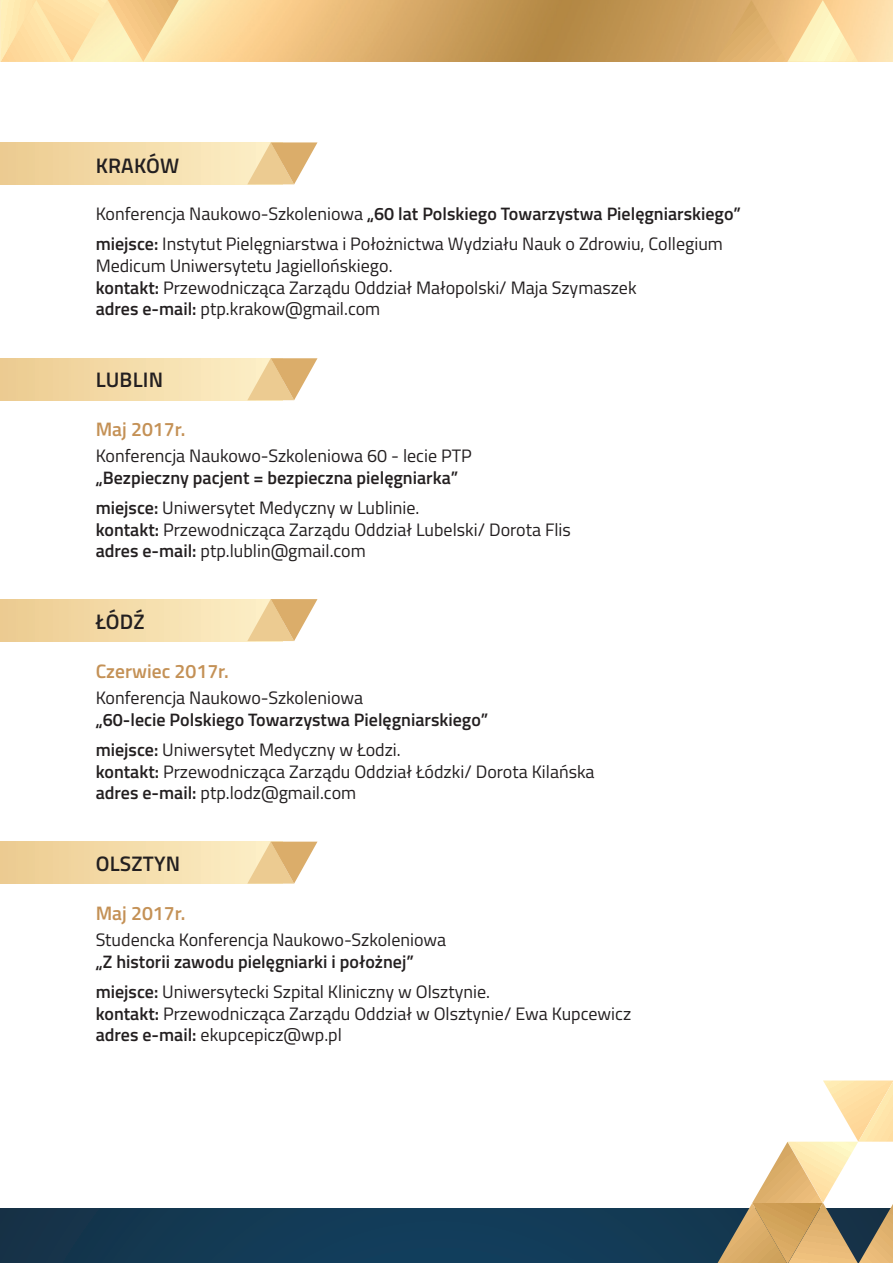
<style>
.page{position:relative;width:893px;height:1263px;background:#fff}
.page>*{position:absolute;margin:0;border:0;box-sizing:border-box;transform-origin:0 0}
.t1{font:600 21px "Titillium";letter-spacing:.01em;color:#231f20}
.t2{font:600 19.5px "Titillium";color:#c49156}
.t3{font:18px/21.6px "Titillium";color:#231f20}
.t4{font:600 18px/30.2px "Titillium";color:#231f20}
.s1{font-weight:600}
.s2{font-weight:400}
</style>
<div class="page">
<div style="left:0;top:1209px;width:893px;height:54px;background:linear-gradient(to bottom,#133953,#133b56)"></div>
<img style="left:179px;top:0;width:537px;height:62px">
<svg style="left:0;top:0;width:179px;height:62px;background:#fbdfa4"></svg>
<svg style="left:716px;top:0;width:177px;height:62px;background:#f0cd91"></svg>
<svg style="left:717px;top:1080px;width:176px;height:183px"></svg>
<svg style="left:0;top:142px;width:247px;height:42px;background:#f3dba8"></svg>
<svg style="left:247px;top:142px;width:70px;height:42px"></svg>
<svg style="left:0;top:358px;width:247px;height:42px;background:#f3dba8"></svg>
<svg style="left:247px;top:358px;width:70px;height:42px"></svg>
<svg style="left:0;top:599px;width:247px;height:42px;background:#f3dba8"></svg>
<svg style="left:247px;top:599px;width:70px;height:42px"></svg>
<svg style="left:0;top:842px;width:247px;height:41px;background:#f3dba8"></svg>
<svg style="left:247px;top:842px;width:70px;height:41px"></svg>
<p class="t1" style="left:96px;top:150px;width:85px">KRAKÓW</p>
<p class="t3" style="left:96px;top:198px;width:647px;line-height:30.2px">Konferencja Naukowo-Szkoleniowa <span class="s1">„60 lat Polskiego Towarzystwa Pielęgniarskiego” miejsce:</span> Instytut Pielęgniarstwa i Położnictwa Wydziału Nauk o Zdrowiu, Collegium</p>
<p class="t3" style="left:96px;top:254px;width:542px">Medicum Uniwersytetu Jagiellońskiego.<br><span class="s1">kontakt:</span> Przewodnicząca Zarządu Oddział Małopolski/ Maja Szymaszek <span class="s1">adres e-mail:</span> ptp.krakow@gmail.com</p>
<p class="t1" style="left:96px;top:364px;width:69px">LUBLIN</p>
<p class="t2" style="left:96px;top:415px;width:91px">Maj 2017r.</p>
<p class="t3" style="left:96px;top:444px;width:378px">Konferencja Naukowo-Szkoleniowa 60 - lecie PTP</p>
<p class="t4" style="left:96px;top:461px;width:364px">„Bezpieczny pacjent = bezpieczna pielęgniarka” miejsce: <span class="s2">Uniwersytet Medyczny w Lublinie.</span></p>
<p class="t3" style="left:96px;top:517px;width:477px"><span class="s1">kontakt:</span> Przewodnicząca Zarządu Oddział Lubelski/ Dorota Flis <span class="s1">adres e-mail:</span> ptp.lublin@gmail.com</p>
<p class="t1" style="left:96px;top:606px;width:50px">ŁÓDŹ</p>
<p class="t2" style="left:96px;top:657px;width:135px">Czerwiec 2017r.</p>
<p class="t3" style="left:96px;top:686px;width:269px">Konferencja Naukowo-Szkoleniowa</p>
<p class="t4" style="left:96px;top:703px;width:394px">„60-lecie Polskiego Towarzystwa Pielęgniarskiego” miejsce: <span class="s2">Uniwersytet Medyczny w Łodzi.</span></p>
<p class="t3" style="left:96px;top:759px;width:500px"><span class="s1">kontakt:</span> Przewodnicząca Zarządu Oddział Łódzki/ Dorota Kilańska <span class="s1">adres e-mail:</span> ptp.lodz@gmail.com</p>
<p class="t1" style="left:96px;top:848px;width:86px">OLSZTYN</p>
<p class="t2" style="left:96px;top:899px;width:91px">Maj 2017r.</p>
<p class="t3" style="left:96px;top:928px;width:352px">Studencka Konferencja Naukowo-Szkoleniowa</p>
<p class="t4" style="left:96px;top:945px;width:396px">„Z historii zawodu pielęgniarki i położnej”<br>miejsce: <span class="s2">Uniwersytecki Szpital Kliniczny w Olsztynie.</span></p>
<p class="t3" style="left:96px;top:1001px;width:537px"><span class="s1">kontakt:</span> Przewodnicząca Zarządu Oddział w Olsztynie/ Ewa Kupcewicz <span class="s1">adres e-mail:</span> ekupcepicz@wp.pl</p>
</div>
